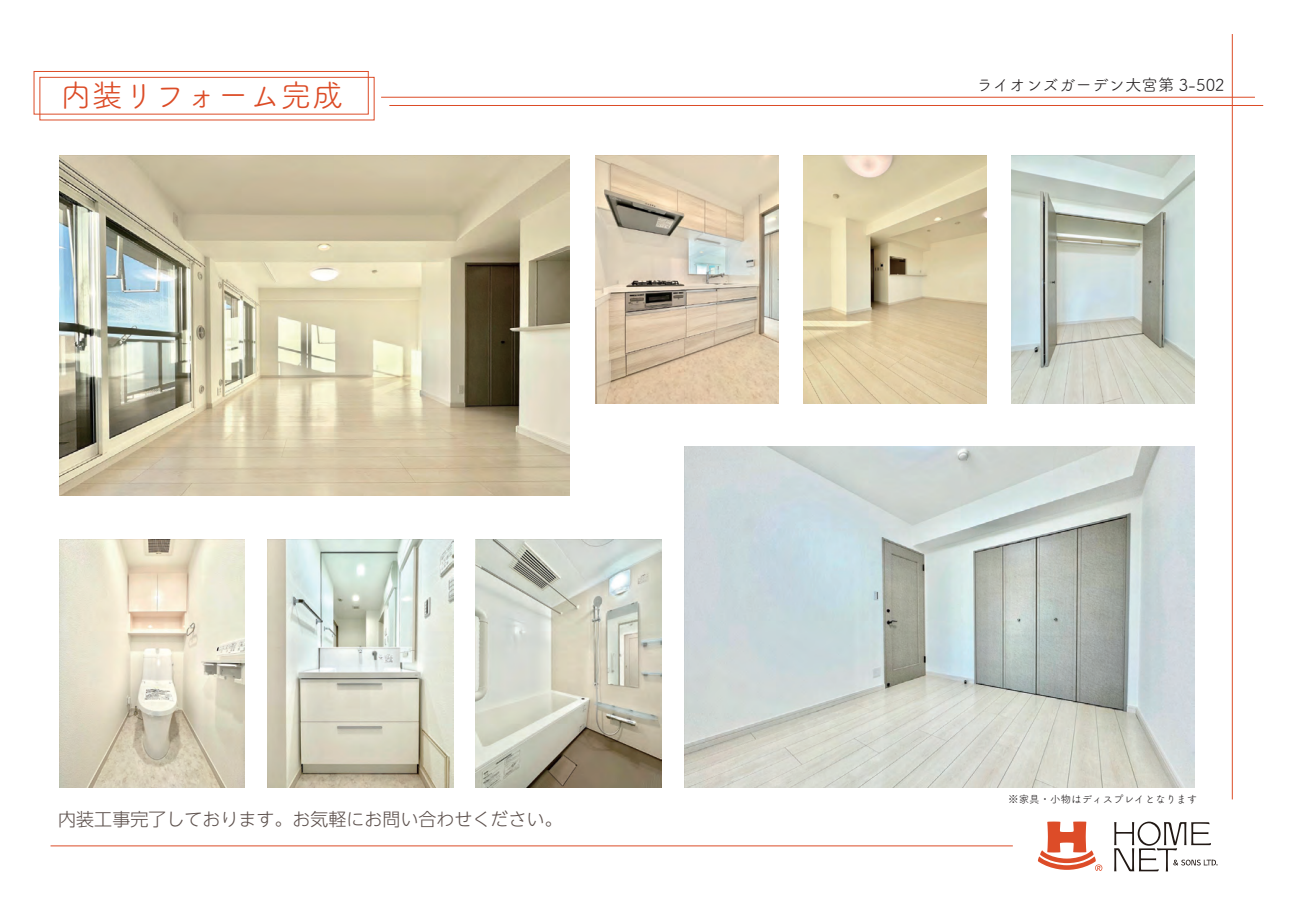
<style>
.page{position:relative;width:1289px;height:919px;background:#fff}
.page>*{position:absolute;margin:0;border:0;box-sizing:border-box;transform-origin:0 0}
.t1{font:31.5px "Tsuku A Rd Gothic Std R";color:#dc4c27}
.t2{font:300 18px "UD Shin Go NT Pro";color:#5c504c}
.t3{font:16.5px "Tsuku A Rd Gothic Std R";color:#231f20}
.t4{font:10.5px "Tsuku A Rd Gothic Std R";color:#231f20}
</style>
<div class="page">
<hr style="left:381px;top:97px;width:873px;height:1px;background:#dc4c27">
<hr style="left:389px;top:105px;width:874px;height:1px;background:#dc4c27">
<hr style="left:51px;top:845px;width:961px;height:1px;background:#dc4c27">
<div style="left:34px;top:71px;width:334px;height:43px;border:1px solid #dc4c27"></div>
<div style="left:39px;top:77px;width:335px;height:43px;border:1px solid #dc4c27"></div>
<svg style="left:1037px;top:821px;width:65px;height:50px"></svg>
<svg style="left:1114px;top:821px;width:103px;height:50px"></svg>
<hr style="left:1231px;top:34px;width:1px;height:765px;background:#dc4c27">
<img style="left:1011px;top:155px;width:183px;height:248px">
<img style="left:803px;top:155px;width:183px;height:248px">
<img style="left:595px;top:155px;width:183px;height:248px">
<img style="left:59px;top:155px;width:510px;height:340px">
<img style="left:684px;top:447px;width:510px;height:340px">
<img style="left:59px;top:539px;width:186px;height:248px">
<img style="left:267px;top:539px;width:186px;height:248px">
<img style="left:476px;top:539px;width:186px;height:248px">
<h1 class="t1" style="left:60px;top:71px;width:285px">内装リフォーム完成</h1>
<p class="t2" style="left:58px;top:804px;width:506px">内装工事完了しております。お気軽にお問い合わせください。</p>
<p class="t3" style="left:976px;top:72px;width:250px">ライオンズガーデン大宮第 3-502</p>
<p class="t4" style="left:1008px;top:790px;width:190px">※家具・小物はディスプレイとなります</p>
</div>
